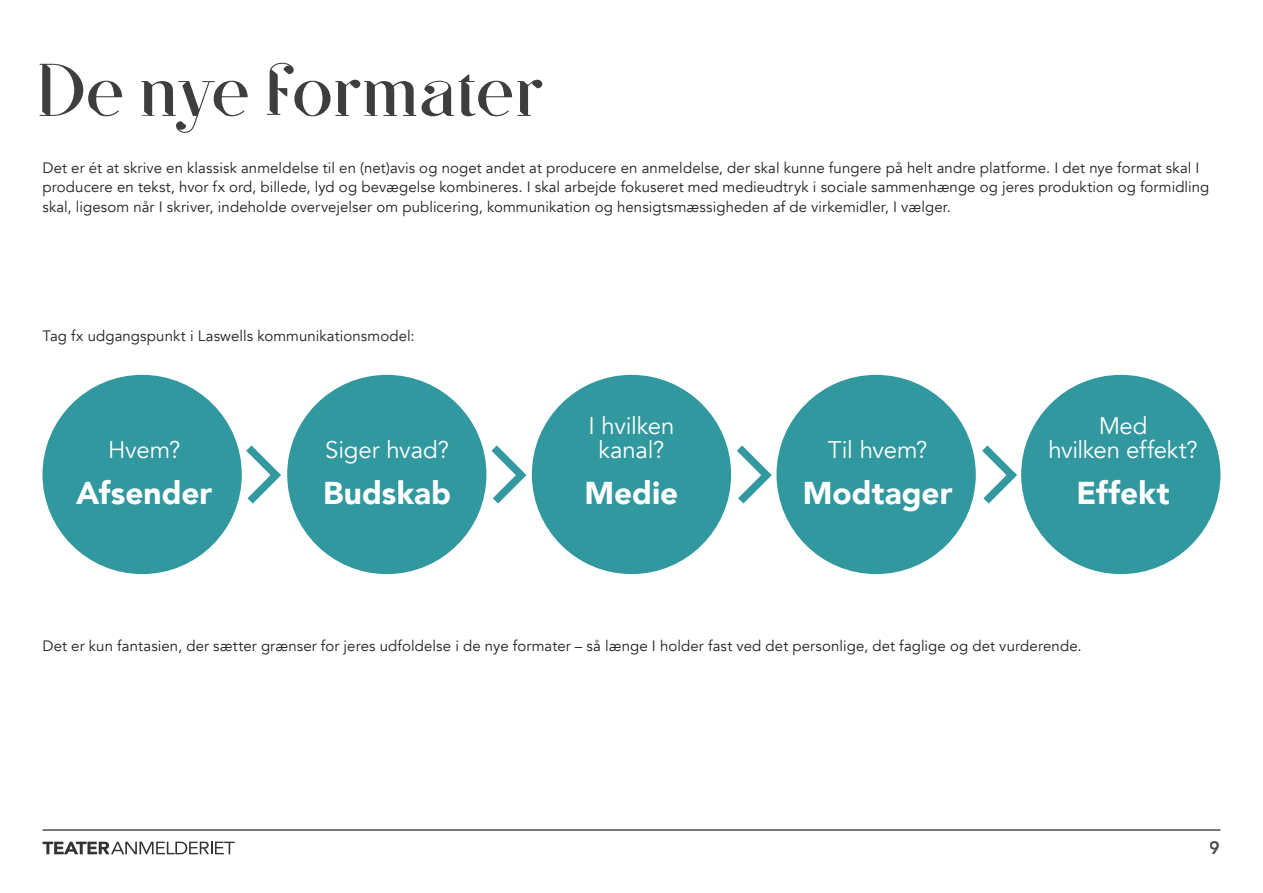
<style>
.page{position:relative;width:1263px;height:893px;background:#fff}
.page>*{position:absolute;margin:0;border:0;box-sizing:border-box;transform-origin:0 0}
.t1{font:70.5px "AT Gravis";color:#3e3e3f}
.t2{font:900 31.5px "Avenir LT Com";color:#fff}
.t3{font:24px/24px "Avenir LT Com";letter-spacing:-.01em;color:#fff;text-align:center}
.t4{font:800 18px "Avenir LT Com";color:#231f20}
.t5{font:15px/19.5px "Avenir LT Com";letter-spacing:.005em;color:#231f20}
</style>
<div class="page">
<svg style="left:43px;top:842px;width:192px;height:12px"></svg>
<hr style="left:43px;top:829px;width:1177px;height:2px;background:#231f20">
<div style="left:43px;top:375px;width:199px;height:199px;background:#31989f;border-radius:50%"></div>
<div style="left:287px;top:375px;width:199px;height:199px;background:#31989f;border-radius:50%"></div>
<div style="left:532px;top:375px;width:199px;height:199px;background:#31989f;border-radius:50%"></div>
<div style="left:776px;top:375px;width:200px;height:199px;background:#31989f;border-radius:50%"></div>
<div style="left:1021px;top:375px;width:199px;height:199px;background:#31989f;border-radius:50%"></div>
<svg style="left:238px;top:445px;width:43px;height:59px"></svg>
<svg style="left:483px;top:445px;width:49px;height:59px"></svg>
<svg style="left:729px;top:445px;width:48px;height:59px"></svg>
<svg style="left:974px;top:445px;width:48px;height:59px"></svg>
<h1 class="t1" style="left:35px;top:41px;width:509px">De nye formater</h1>
<p class="t5" style="left:43px;top:158px;width:1168px">Det er ét at skrive en klassisk anmeldelse til en (net)avis og noget andet at producere en anmeldelse, der skal kunne fungere på helt andre platforme. I det nye format skal I producere en tekst, hvor fx ord, billede, lyd og bevægelse kombineres. I skal arbejde fokuseret med medieudtryk i sociale sammenhænge og jeres produktion og formidling skal, ligesom når I skriver, indeholde overvejelser om publicering, kommunikation og hensigtsmæssigheden af de virkemidler, I vælger.</p>
<p class="t5" style="left:43px;top:326px;width:374px">Tag fx udgangspunkt i Laswells kommunikationsmodel:</p>
<h3 class="t3" style="left:108px;top:438px;width:74px">Hvem?</h3>
<h2 class="t2" style="left:76px;top:474px;width:138px">Afsender</h2>
<h3 class="t3" style="left:325px;top:438px;width:125px">Siger hvad?</h3>
<h2 class="t2" style="left:323px;top:474px;width:129px">Budskab</h2>
<h3 class="t3" style="left:588px;top:414px;width:88px">I hvilken kanal?</h3>
<h2 class="t2" style="left:585px;top:474px;width:95px">Medie</h2>
<h3 class="t3" style="left:828px;top:438px;width:101px">Til hvem?</h3>
<h2 class="t2" style="left:803px;top:474px;width:151px">Modtager</h2>
<h3 class="t3" style="left:1048px;top:414px;width:151px">Med<br>hvilken effekt?</h3>
<h2 class="t2" style="left:1076px;top:474px;width:95px">Effekt</h2>
<p class="t5" style="left:43px;top:636px;width:1040px">Det er kun fantasien, der sætter grænser for jeres udfoldelse i de nye formater – så længe I holder fast ved det personlige, det faglige og det vurderende.</p>
<p class="t4" style="left:1210px;top:837px;width:12px">9</p>
</div>
